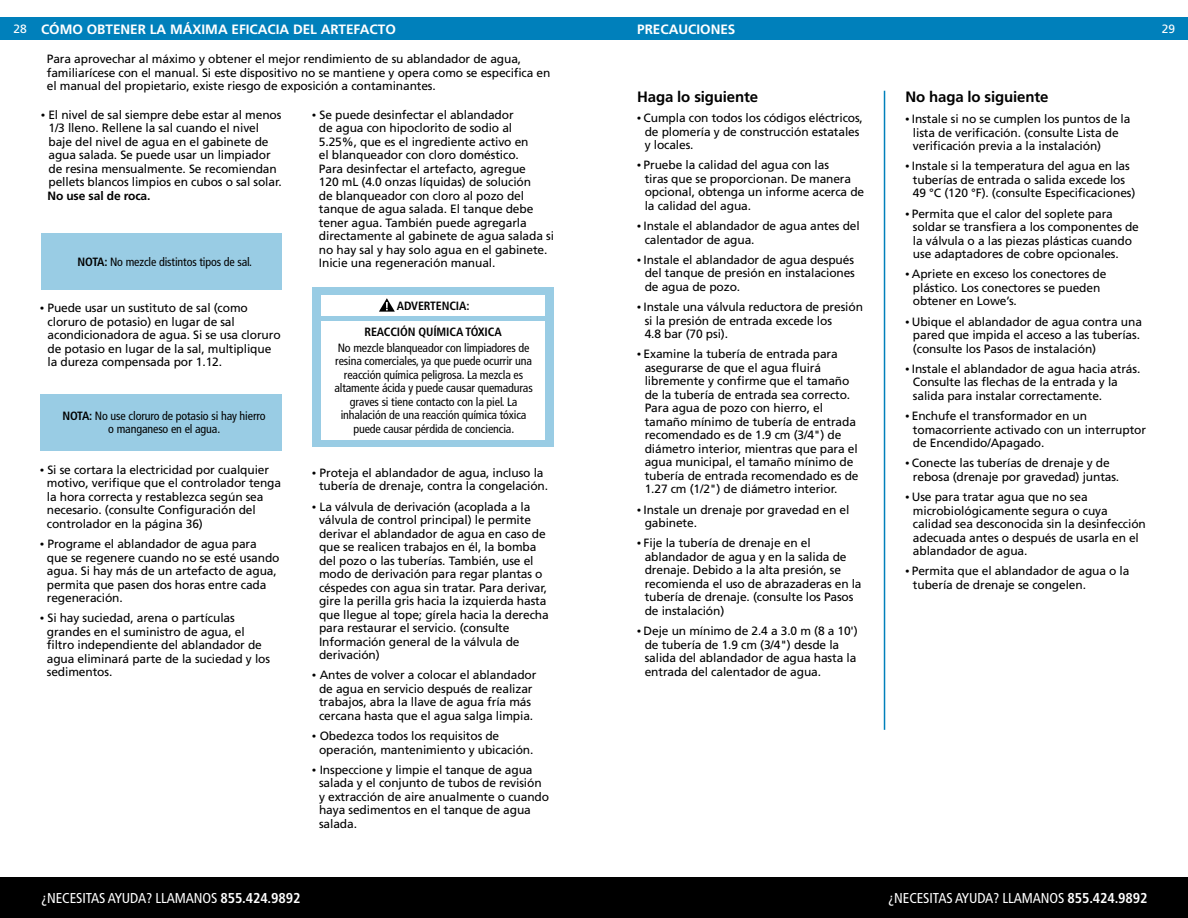
<style>
.page{position:relative;width:1188px;height:918px;background:#fff}
.page>*{position:absolute;margin:0;border:0;box-sizing:border-box;transform-origin:0 0}
.t1{font:700 15px "Frutiger LT Pro";letter-spacing:-.01em;color:#000}
.t2{font:condensed 14.25px "Frutiger LT Pro";letter-spacing:-.01em;color:#fff}
.t3{font:700 13.5px "Frutiger LT Pro";color:#fff}
.t4{font:12px/13.5px "Frutiger LT Pro";letter-spacing:-.01em;color:#000}
.t5{font:condensed 12px/13.5px "Frutiger LT Pro";letter-spacing:-.01em;color:#000;text-align:center}
.t6{font:700 condensed 12px/26.1px "Frutiger LT Pro";letter-spacing:-.01em;color:#000;text-align:center}
.t7{font:700 12px "Frutiger LT Pro";letter-spacing:-.01em;color:#000}
.t8{font:12px "Frutiger LT Pro";color:#fff}
.s1{font-weight:400;font-size:12px}
.s2{font-family:"Nexa";font-weight:700}
.s3{font-weight:700}
</style>
<div class="page">
<div style="left:0;top:878px;width:594px;height:40px;background:#000"></div>
<div style="left:594px;top:878px;width:594px;height:40px;background:#000"></div>
<div style="left:0;top:17px;width:596px;height:23px;background:#0080bb"></div>
<div style="left:594px;top:17px;width:594px;height:23px;background:#0080bb"></div>
<hr style="left:884px;top:91px;width:1px;height:639px;background:#0080bb">
<div style="left:41px;top:233px;width:241px;height:56px;background:#99cce4"></div>
<div style="left:40px;top:394px;width:242px;height:57px;background:#99cce4"></div>
<div style="left:312px;top:287px;width:242px;height:159px;background:#99cce4"></div>
<div style="left:321px;top:295px;width:223px;height:21px;background:#fff"></div>
<div style="left:321px;top:321px;width:223px;height:118px;background:#fff"></div>
<svg style="left:379px;top:298px;width:16px;height:14px"></svg>
<p class="t3" style="left:41px;top:21px;width:356px">CÓMO OBTENER LA MÁXIMA EFICACIA DEL ARTEFACTO</p>
<p class="t3" style="left:637px;top:21px;width:100px">PRECAUCIONES</p>
<p class="t8" style="left:13px;top:22px;width:15px">28</p>
<p class="t3" style="left:625px;top:21px;width:160px"><span class="s1">2</span> INSTALLATION GUIDE</p>
<p class="t8" style="left:1162px;top:22px;width:15px">29</p>
<p class="t4" style="left:47px;top:52px;width:505px">Para aprovechar al máximo y obtener el mejor rendimiento de su ablandador de agua, familiarícese con el manual. Si este dispositivo no se mantiene y opera como se especifica en el manual del propietario, existe riesgo de exposición a contaminantes.</p>
<p class="t4" style="left:49px;top:108px;width:235px;text-indent:-8px"><span class="s2">•</span> El nivel de sal siempre debe estar al menos 1/3 lleno. Rellene la sal cuando el nivel baje del nivel de agua en el gabinete de agua salada. Se puede usar un limpiador de resina mensualmente. Se recomiendan pellets blancos limpios en cubos o sal solar.</p>
<p class="t7" style="left:47px;top:188px;width:104px">No use sal de roca.</p>
<p class="t5" style="left:78px;top:255px;width:176px"><span class="s3">NOTA:</span> No mezcle distintos tipos de sal.</p>
<p class="t4" style="left:48px;top:301px;width:235px;text-indent:-7px"><span class="s2">•</span> Puede usar un sustituto de sal (como cloruro de potasio) en lugar de sal acondicionadora de agua. Si se usa cloruro de potasio en lugar de la sal, multiplique la dureza compensada por 1.12.</p>
<p class="t5" style="left:62px;top:409px;width:205px"><span class="s3">NOTA:</span> No use cloruro de potasio si hay hierro o manganeso en el agua.</p>
<p class="t4" style="left:47px;top:463px;width:236px;text-indent:-7px"><span class="s2">•</span> Si se cortara la electricidad por cualquier motivo, verifique que el controlador tenga la hora correcta y restablezca según sea necesario. (consulte Configuración del controlador en la página 36)</p>
<p class="t4" style="left:47px;top:537px;width:234px;text-indent:-7px"><span class="s2">•</span> Programe el ablandador de agua para que se regenere cuando no se esté usando agua. Si hay más de un artefacto de agua, permita que pasen dos horas entre cada regeneración.</p>
<p class="t4" style="left:47px;top:611px;width:225px;text-indent:-7px"><span class="s2">•</span> Si hay suciedad, arena o partículas grandes en el suministro de agua, el filtro independiente del ablandador de agua eliminará parte de la suciedad y los sedimentos.</p>
<p class="t4" style="left:319px;top:108px;width:237px;text-indent:-7px"><span class="s2">•</span> Se puede desinfectar el ablandador<br>de agua con hipoclorito de sodio al<br>5.25%, que es el ingrediente activo en<br>el blanqueador con cloro doméstico.<br>Para desinfectar el artefacto, agregue<br>120 mL (4.0 onzas líquidas) de solución<br>de blanqueador con cloro al pozo del tanque de agua salada. El tanque debe tener agua. También puede agregarla directamente al gabinete de agua salada si no hay sal y hay solo agua en el gabinete.<br>Inicie una regeneración manual.</p>
<p class="t6" style="left:365px;top:292px;width:139px">ADVERTENCIA:<br>REACCIÓN QUÍMICA TÓXICA</p>
<p class="t5" style="left:334px;top:341px;width:200px">No mezcle blanqueador con limpiadores de resina comerciales, ya que puede ocurrir una reacción química peligrosa. La mezcla es altamente ácida y puede causar quemaduras graves si tiene contacto con la piel. La inhalación de una reacción química tóxica puede causar pérdida de conciencia.</p>
<p class="t4" style="left:312px;top:466px;width:237px;text-align:center"><span class="s2">•</span> Proteja el ablandador de agua, incluso la tubería de drenaje, contra la congelación.</p>
<p class="t4" style="left:319px;top:500px;width:231px;text-indent:-7px"><span class="s2">•</span> La válvula de derivación (acoplada a la válvula de control principal) le permite derivar el ablandador de agua en caso de que se realicen trabajos en él, la bomba del pozo o las tuberías. También, use el modo de derivación para regar plantas o céspedes con agua sin tratar. Para derivar, gire la perilla gris hacia la izquierda hasta que llegue al tope; gírela hacia la derecha para restaurar el servicio. (consulte Información general de la válvula de derivación)</p>
<p class="t4" style="left:312px;top:669px;width:226px;text-align:center"><span class="s2">•</span> Antes de volver a colocar el ablandador de agua en servicio después de realizar trabajos, abra la llave de agua fría más cercana hasta que el agua salga limpia.</p>
<p class="t4" style="left:319px;top:729px;width:216px;text-indent:-7px"><span class="s2">•</span> Obedezca todos los requisitos de operación, mantenimiento y ubicación.</p>
<p class="t4" style="left:319px;top:763px;width:232px;text-indent:-7px"><span class="s2">•</span> Inspeccione y limpie el tanque de agua salada y el conjunto de tubos de revisión y extracción de aire anualmente o cuando haya sedimentos en el tanque de agua salada.</p>
<p class="t1" style="left:637px;top:88px;width:122px">Haga lo siguiente</p>
<p class="t4" style="left:645px;top:111px;width:220px;text-indent:-8px"><span class="s2">•</span> Cumpla con todos los códigos eléctricos, de plomería y de construcción estatales y locales.</p>
<p class="t4" style="left:645px;top:159px;width:221px;text-indent:-8px"><span class="s2">•</span> Pruebe la calidad del agua con las<br>tiras que se proporcionan. De manera opcional, obtenga un informe acerca de la calidad del agua.</p>
<p class="t4" style="left:645px;top:219px;width:217px;text-indent:-8px"><span class="s2">•</span> Instale el ablandador de agua antes del calentador de agua.</p>
<p class="t4" style="left:645px;top:253px;width:212px;text-align:justify;text-indent:-8px"><span class="s2">•</span> Instale el ablandador de agua después del tanque de presión en instalaciones de agua de pozo.</p>
<p class="t4" style="left:645px;top:300px;width:220px;text-indent:-8px"><span class="s2">•</span> Instale una válvula reductora de presión si la presión de entrada excede los<br>4.8 bar (70 psi).</p>
<p class="t4" style="left:645px;top:348px;width:215px;text-indent:-8px"><span class="s2">•</span> Examine la tubería de entrada para asegurarse de que el agua fluirá libremente y confirme que el tamaño de la tubería de entrada sea correcto.<br>Para agua de pozo con hierro, el tamaño mínimo de tubería de entrada recomendado es de 1.9 cm (3/4") de diámetro interior, mientras que para el agua municipal, el tamaño mínimo de tubería de entrada recomendado es de 1.27 cm (1/2") de diámetro interior.</p>
<p class="t4" style="left:645px;top:503px;width:206px;text-indent:-8px"><span class="s2">•</span> Instale un drenaje por gravedad en el gabinete.</p>
<p class="t4" style="left:645px;top:537px;width:218px;text-indent:-8px"><span class="s2">•</span> Fije la tubería de drenaje en el ablandador de agua y en la salida de drenaje. Debido a la alta presión, se recomienda el uso de abrazaderas en la tubería de drenaje. (consulte los Pasos de instalación)</p>
<p class="t4" style="left:645px;top:624px;width:215px;text-indent:-8px"><span class="s2">•</span> Deje un mínimo de 2.4 a 3.0 m (8 a 10') de tubería de 1.9 cm (3/4") desde la salida del ablandador de agua hasta la entrada del calentador de agua.</p>
<p class="t1" style="left:905px;top:88px;width:145px">No haga lo siguiente</p>
<p class="t4" style="left:913px;top:112px;width:219px;text-indent:-8px"><span class="s2">•</span> Instale si no se cumplen los puntos de la lista de verificación. (consulte Lista de verificación previa a la instalación)</p>
<p class="t4" style="left:913px;top:160px;width:224px;text-indent:-8px"><span class="s2">•</span> Instale si la temperatura del agua en las tuberías de entrada o salida excede los<br>49 °C (120 °F). (consulte Especificaciones)</p>
<p class="t4" style="left:913px;top:207px;width:228px;text-indent:-8px"><span class="s2">•</span> Permita que el calor del soplete para soldar se transfiera a los componentes de la válvula o a las piezas plásticas cuando use adaptadores de cobre opcionales.</p>
<p class="t4" style="left:913px;top:267px;width:195px;text-indent:-8px"><span class="s2">•</span> Apriete en exceso los conectores de plástico. Los conectores se pueden obtener en Lowe’s.</p>
<p class="t4" style="left:913px;top:315px;width:231px;text-indent:-8px"><span class="s2">•</span> Ubique el ablandador de agua contra una pared que impida el acceso a las tuberías. (consulte los Pasos de instalación)</p>
<p class="t4" style="left:913px;top:362px;width:229px;text-indent:-8px"><span class="s2">•</span> Instale el ablandador de agua hacia atrás.<br>Consulte las flechas de la entrada y la salida para instalar correctamente.</p>
<p class="t4" style="left:913px;top:409px;width:235px;text-indent:-8px"><span class="s2">•</span> Enchufe el transformador en un tomacorriente activado con un interruptor de Encendido/Apagado.</p>
<p class="t4" style="left:913px;top:456px;width:208px;text-indent:-8px"><span class="s2">•</span> Conecte las tuberías de drenaje y de rebosa (drenaje por gravedad) juntas.</p>
<p class="t4" style="left:913px;top:490px;width:235px;text-indent:-8px"><span class="s2">•</span> Use para tratar agua que no sea microbiológicamente segura o cuya calidad sea desconocida sin la desinfección adecuada antes o después de usarla en el ablandador de agua.</p>
<p class="t4" style="left:913px;top:564px;width:218px;text-indent:-8px"><span class="s2">•</span> Permita que el ablandador de agua o la tubería de drenaje se congelen.</p>
<p class="t2" style="left:41px;top:890px;width:261px">¿NECESITAS AYUDA? LLAMANOS <span class="s3">855.424.9892</span></p>
<p class="t2" style="left:888px;top:890px;width:261px">¿NECESITAS AYUDA? LLAMANOS <span class="s3">855.424.9892</span></p>
</div>
